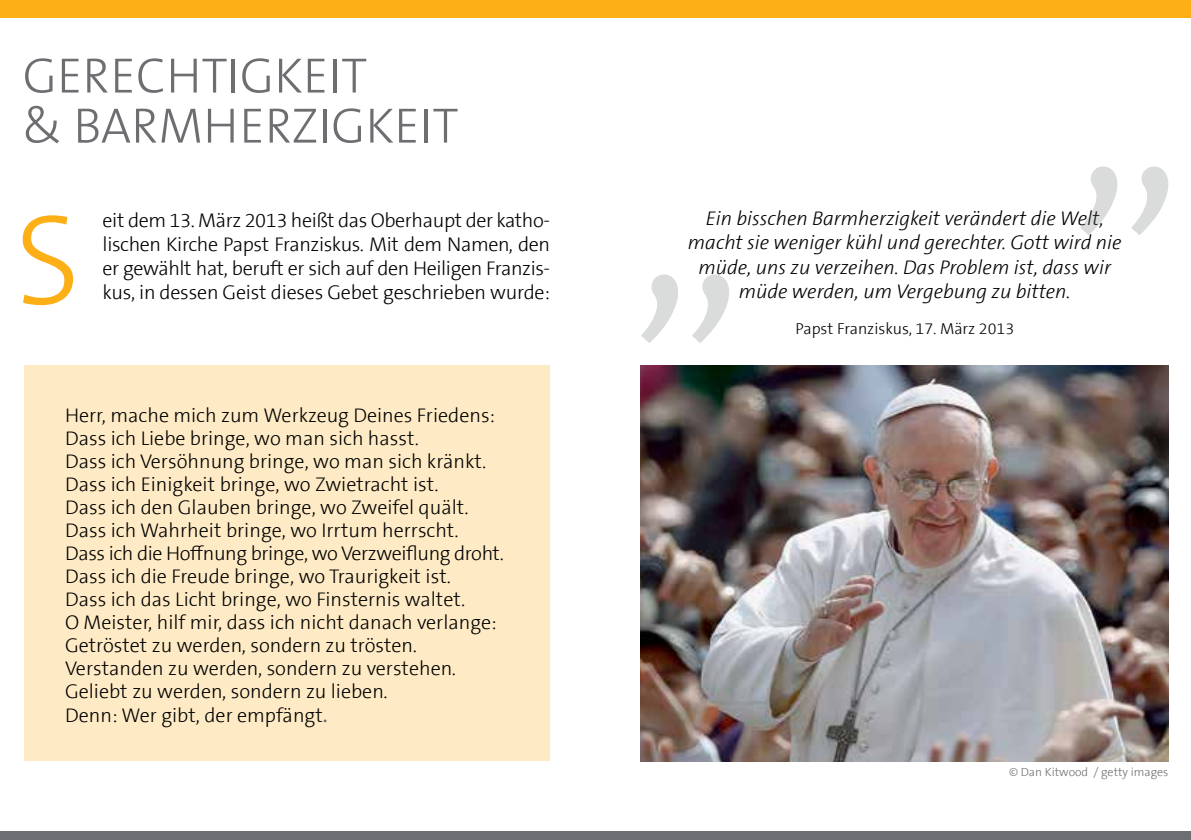
<style>
.page{position:relative;width:1191px;height:840px;background:#fff}
.page>*{position:absolute;margin:0;border:0;box-sizing:border-box;transform-origin:0 0}
.t1{font:300 129.8px "The Sans Basic";color:#fcaf17}
.t2{font:300 50px/50px "The Sans Basic";color:#6d6e71}
.t3{font:300 20px/23px "The Sans Basic";color:#000;text-align:justify}
.t4{font:italic 300 20px/24px "The Sans Basic";color:#000;text-align:center}
.t5{font:300 16px "The Sans Basic";color:#000}
.t6{font:300 12px "The Sans Basic";color:#6d6e71}
.s1{color:#6d6e71}
</style>
<div class="page">
<div style="left:0;top:831px;width:595px;height:8px;background:#6d6e71"></div>
<div style="left:0;top:0;width:595px;height:17px;background:#fcaf17"></div>
<div style="left:595px;top:831px;width:596px;height:8px;background:#6d6e71"></div>
<div style="left:595px;top:0;width:596px;height:17px;background:#fcaf17"></div>
<div style="left:25px;top:365px;width:525px;height:395px;background:#feebc5"></div>
<img style="left:641px;top:365px;width:527px;height:396px">
<svg style="left:1080px;top:166px;width:88px;height:69px"></svg>
<svg style="left:641px;top:274px;width:88px;height:69px"></svg>
<h2 class="t2" style="left:23px;top:51px;width:346px">Gerechtigkeit &amp; Barmh erzigk</h2>
<h2 class="t2" style="left:394px;top:101px;width:66px">eit</h2>
<h1 class="t1" style="left:15px;top:177px;width:52px">S</h1>
<p class="t3" style="left:103px;top:208px;width:449px;line-height:24px">eit dem 13. März 2013 heißt das Oberhaupt der katho&shy;lischen Kirche Papst Franziskus. Mit dem Namen, den er gewählt hat, beruft er sich auf den Heiligen Franzis&shy;kus, in dessen Geist dieses Gebet geschrieben wurde:</p>
<p class="t3" style="left:65px;top:403px;width:440px;text-align:left">Herr, mache mich zum Werkzeug Deines Friedens:<br>Dass ich Liebe bringe, wo man sich hasst.<br>Dass ich Versöhnung bringe, wo man sich kränkt.<br>Dass ich E inigkeit bringe, wo Zwietracht ist.<br>Dass ich den Glauben bringe, wo Zweifel quält.<br>Dass ich Wahrheit bringe, wo Irrtum herrscht.<br>Dass ich die Hoffnung bringe, wo Verzweiflung droht.<br>Dass ich die Freude bringe, wo Traurigkeit ist.<br>Dass ich das Licht bringe, wo Finsternis waltet.<br>O Meister, hilf mir, dass ich nicht danach verlange:<br>Getröstet zu werden, sondern zu trösten.<br>Verstanden zu werden, sondern zu verstehen.<br>Geliebt zu werden, sondern zu lieben.<br>Denn: Wer gibt, der empfängt<span class="s1">.</span></p>
<p class="t4" style="left:688px;top:207px;width:435px">Ein bisschen Barmherzigkeit verändert die Welt, macht sie weniger kühl und gerechter. Gott wird nie müde, uns zu verzeihen. Das Problem ist, dass wir müde werden, um Vergebung zu bitten.</p>
<p class="t5" style="left:795px;top:318px;width:220px">Papst Franziskus, 17. März 2013</p>
<p class="t6" style="left:1009px;top:764px;width:161px">© Dan Kitwood / getty images</p>
</div>
